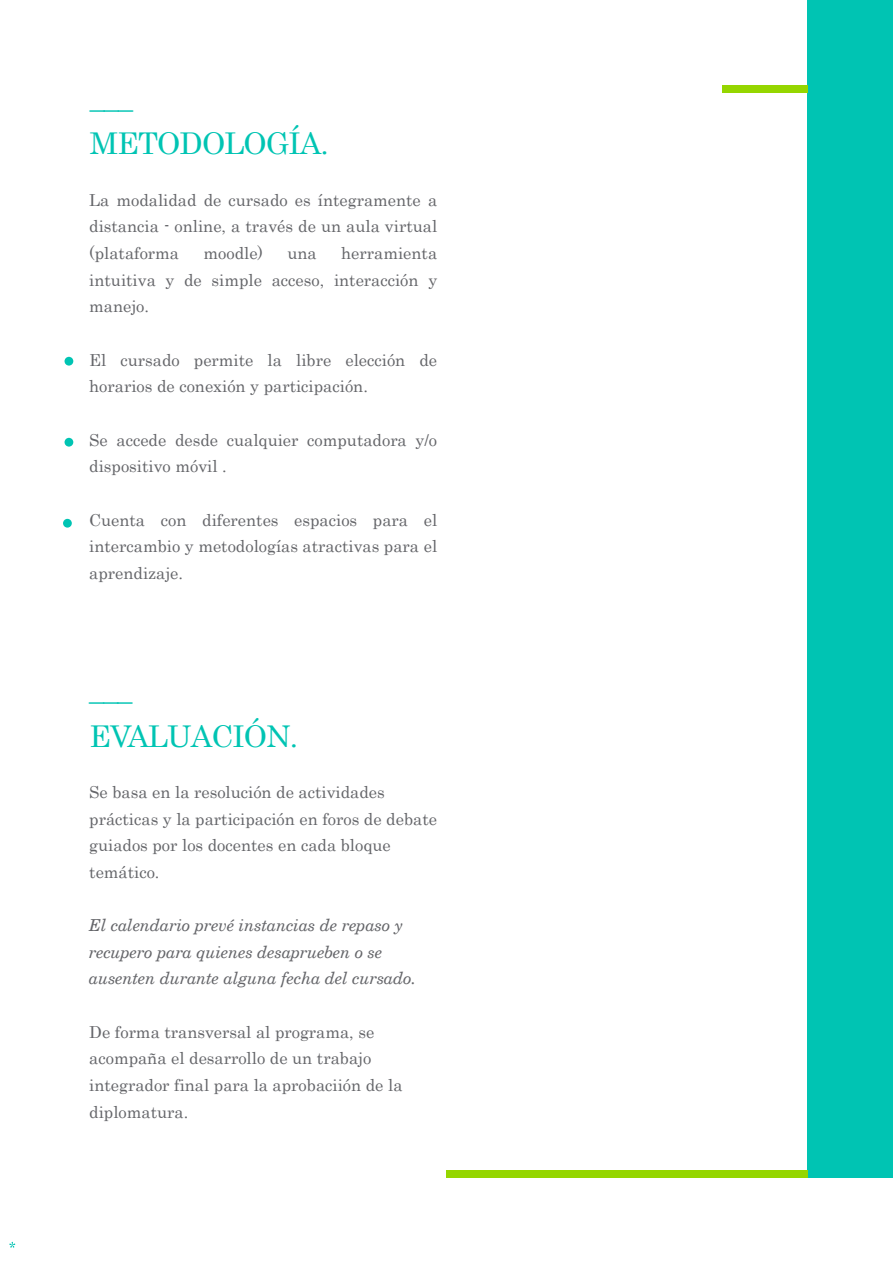
<style>
.page{position:relative;width:893px;height:1263px;background:#fff}
.page>*{position:absolute;margin:0;border:0;box-sizing:border-box;transform-origin:0 0}
.t1{font:30px/46.5px "Century";letter-spacing:-.03em;color:#00c4b3}
.t2{font:16.5px/26.7px "Century";color:#646569}
.t3{font:16.5px/26.7px "Century Italic SWFTE";color:#646569}
</style>
<div class="page">
<div style="left:808px;top:0;width:85px;height:1178px;background:#00c4b3"></div>
<div style="left:446px;top:1170px;width:362px;height:8px;background:#95d600"></div>
<div style="left:723px;top:85px;width:85px;height:8px;background:#95d600"></div>
<div style="left:65px;top:357px;width:8px;height:9px;background:#00c4b3;border-radius:50%"></div>
<div style="left:65px;top:438px;width:8px;height:9px;background:#00c4b3;border-radius:50%"></div>
<div style="left:63px;top:519px;width:9px;height:9px;background:#00c4b3;border-radius:50%"></div>
<svg style="left:9px;top:1242px;width:6px;height:5px"></svg>
<h1 class="t1" style="left:90px;top:71px;width:241px">___<br>METODOLOGÍA.</h1>
<p class="t2" style="left:89px;top:185px;width:349px;text-align:justify">La modalidad de cursado es íntegramente a distancia - online, a través de un aula virtual (plataforma</p>
<p class="t2" style="left:203px;top:238px;width:61px">moodle)</p>
<p class="t2" style="left:287px;top:238px;width:31px">una</p>
<p class="t2" style="left:89px;top:238px;width:349px;text-align:justify;text-indent:252px">herramienta intuitiva y de simple acceso, interacción y manejo.</p>
<p class="t2" style="left:89px;top:345px;width:349px">El cursado permite la libre elección de horarios de conexión y participación.</p>
<p class="t2" style="left:89px;top:425px;width:349px">Se accede desde cualquier computadora y/o dispositivo móvil .</p>
<p class="t2" style="left:89px;top:505px;width:349px;text-align:justify">Cuenta con diferentes espacios para el intercambio y metodologías atractivas para el aprendizaje.</p>
<h1 class="t1" style="left:89px;top:663px;width:210px">___<br>EVALUACIÓN.</h1>
<p class="t2" style="left:89px;top:777px;width:349px">Se basa en la resolución de actividades prácticas y la participación en foros de debate guiados por los docentes en cada bloque temático.</p>
<p class="t3" style="left:89px;top:912px;width:328px">El calendario prevé instancias de repaso y recupero para quienes desaprueben o se ausenten durante alguna fecha del cursado.</p>
<p class="t2" style="left:89px;top:1017px;width:315px">De forma transversal al programa, se acompaña el desarrollo de un trabajo integrador final para la aprobaciión de la diplomatura.</p>
</div>
